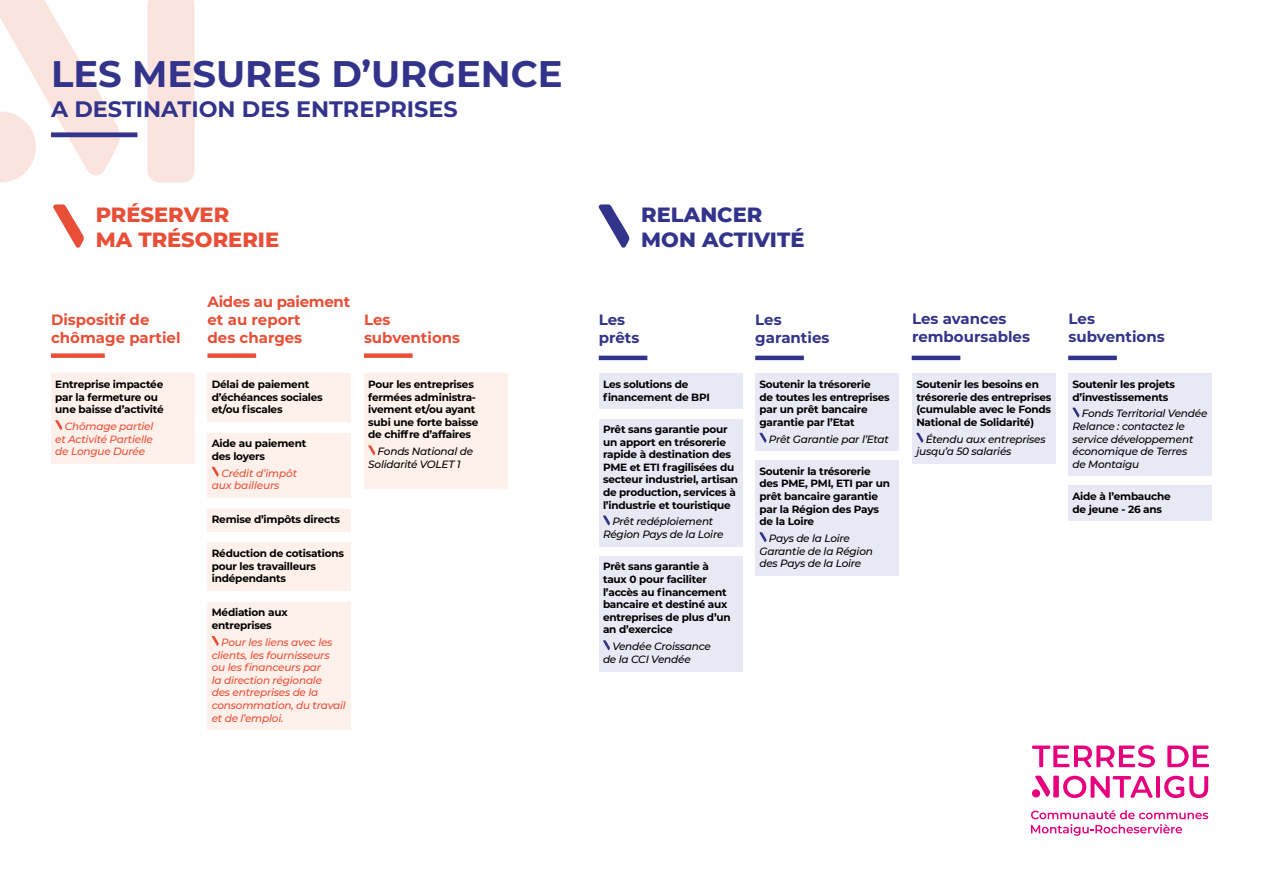
<style>
.page{position:relative;width:1263px;height:893px;background:#fff}
.page>*{position:absolute;margin:0;border:0;box-sizing:border-box;transform-origin:0 0}
.t1{font:700 37.05px "Montserrat";color:#32338a}
.t2{font:700 22.35px "Montserrat";color:#32338a}
.t3{font:800 21px/25.5px "Montserrat";color:#e94f37}
.t4{font:800 21px/25.5px "Montserrat";color:#32338a}
.t5{font:700 15px/18px "Montserrat";color:#e94f37}
.t6{font:700 15px/18px "Montserrat";color:#32338a}
.t7{font:700 10.5px/12.6px "Montserrat";letter-spacing:-.02em;color:#000}
.t8{font:italic 500 10.5px/12.6px "Montserrat";letter-spacing:-.02em;color:#000}
.t9{font:italic 500 10.5px/12.6px "Montserrat";letter-spacing:-.02em;color:#e94f37}
</style>
<div class="page">
<div style="left:148px;top:0;width:47px;height:182px;background:#fce4de"></div>
<svg style="left:0;top:0;width:121px;height:183px"></svg>
<svg style="left:1031px;top:810px;width:177px;height:26px"></svg>
<div style="left:1053px;top:776px;width:6px;height:21px;background:#e6007d"></div>
<svg style="left:1035px;top:776px;width:15px;height:21px"></svg>
<div style="left:1032px;top:789px;width:8px;height:8px;background:#e6007d;border-radius:50%"></div>
<svg style="left:1032px;top:745px;width:123px;height:22px"></svg>
<svg style="left:1167px;top:745px;width:42px;height:22px"></svg>
<svg style="left:1063px;top:776px;width:90px;height:22px"></svg>
<hr style="left:1156px;top:776px;width:4px;height:22px;background:#e6007d">
<svg style="left:1164px;top:776px;width:44px;height:22px"></svg>
<div style="left:51px;top:132px;width:86px;height:5px;background:#32338a"></div>
<svg style="left:53px;top:204px;width:31px;height:44px"></svg>
<svg style="left:598px;top:204px;width:32px;height:44px"></svg>
<hr style="left:755px;top:356px;width:49px;height:4px;background:#32338a">
<hr style="left:599px;top:356px;width:48px;height:4px;background:#32338a">
<div style="left:364px;top:353px;width:49px;height:5px;background:#e94f37"></div>
<hr style="left:912px;top:356px;width:48px;height:4px;background:#32338a">
<hr style="left:1068px;top:356px;width:49px;height:4px;background:#32338a">
<div style="left:51px;top:353px;width:54px;height:5px;background:#e94f37"></div>
<div style="left:207px;top:353px;width:49px;height:5px;background:#e94f37"></div>
<div style="left:51px;top:374px;width:144px;height:90px;background:#fef0ea"></div>
<svg style="left:55px;top:420px;width:7px;height:10px"></svg>
<div style="left:912px;top:374px;width:144px;height:90px;background:#e9e8f5"></div>
<svg style="left:916px;top:433px;width:7px;height:10px"></svg>
<div style="left:1068px;top:486px;width:144px;height:35px;background:#e9e8f5"></div>
<div style="left:1068px;top:374px;width:144px;height:102px;background:#e9e8f5"></div>
<svg style="left:1072px;top:408px;width:7px;height:10px"></svg>
<div style="left:755px;top:374px;width:144px;height:77px;background:#e9e8f5"></div>
<svg style="left:759px;top:433px;width:7px;height:10px"></svg>
<div style="left:755px;top:460px;width:144px;height:116px;background:#e9e8f5"></div>
<svg style="left:759px;top:532px;width:7px;height:10px"></svg>
<div style="left:599px;top:418px;width:143px;height:128px;background:#e9e8f5"></div>
<svg style="left:603px;top:515px;width:7px;height:10px"></svg>
<div style="left:599px;top:374px;width:143px;height:35px;background:#e9e8f5"></div>
<div style="left:599px;top:556px;width:143px;height:115px;background:#e9e8f5"></div>
<svg style="left:603px;top:640px;width:7px;height:10px"></svg>
<div style="left:364px;top:374px;width:144px;height:115px;background:#fef0ea"></div>
<svg style="left:368px;top:445px;width:7px;height:10px"></svg>
<div style="left:207px;top:602px;width:144px;height:128px;background:#fef0ea"></div>
<svg style="left:212px;top:636px;width:7px;height:10px"></svg>
<div style="left:207px;top:543px;width:144px;height:48px;background:#fef0ea"></div>
<div style="left:207px;top:374px;width:144px;height:48px;background:#fef0ea"></div>
<div style="left:207px;top:433px;width:144px;height:65px;background:#fef0ea"></div>
<svg style="left:212px;top:467px;width:7px;height:10px"></svg>
<div style="left:207px;top:509px;width:144px;height:23px;background:#fef0ea"></div>
<h1 class="t1" style="left:51px;top:47px;width:513px">LES MESURES D’URGENCE</h1>
<h2 class="t2" style="left:51px;top:93px;width:408px">A DESTINATION DES ENTREPRISES</h2>
<h3 class="t3" style="left:96px;top:200px;width:185px">PRÉSERVER<br>MA TRÉSORERIE</h3>
<h3 class="t4" style="left:641px;top:200px;width:165px">RELANCER<br>MON ACTIVITÉ</h3>
<h3 class="t5" style="left:51px;top:310px;width:131px">Dispositif de chômage partiel</h3>
<p class="t7" style="left:55px;top:377px;width:110px">Entreprise impactée par la fermeture ou une baisse d’activité</p>
<p class="t9" style="left:55px;top:420px;width:100px;text-align:justify;text-indent:9px">Chômage partiel et Activité Partielle de Longue Durée</p>
<h3 class="t5" style="left:208px;top:292px;width:144px">Aides au paiement et au report<br>des charges</h3>
<p class="t7" style="left:212px;top:377px;width:113px">Délai de paiement d’échéances sociales et/ou fiscales</p>
<p class="t7" style="left:212px;top:437px;width:96px">Aide au paiement des loyers</p>
<p class="t9" style="left:212px;top:466px;width:87px;text-indent:10px">Crédit d’impôt aux bailleurs</p>
<p class="t7" style="left:212px;top:513px;width:130px">Remise d’impôts directs</p>
<p class="t7" style="left:212px;top:547px;width:134px">Réduction de cotisations pour les travailleurs indépendants</p>
<p class="t7" style="left:212px;top:606px;width:77px">Médiation aux entreprises</p>
<p class="t9" style="left:212px;top:635px;width:136px;text-indent:9px">Pour les liens avec les clients, les fournisseurs ou les financeurs par<br>la direction régionale<br>des entreprises de la consommation, du travail et de l’emploi.</p>
<h3 class="t5" style="left:364px;top:310px;width:98px">Les subventions</h3>
<h3 class="t6" style="left:912px;top:309px;width:119px">Les avances remboursables</h3>
<h3 class="t6" style="left:1068px;top:309px;width:98px">Les subventions</h3>
<h3 class="t6" style="left:599px;top:310px;width:42px">Les prêts</h3>
<h3 class="t6" style="left:755px;top:310px;width:76px">Les garanties</h3>
<p class="t7" style="left:368px;top:377px;width:112px">Pour les entreprises fermées administra&shy;ivement et/ou ayant subi une forte baisse de chiffre d’affaires</p>
<p class="t8" style="left:368px;top:445px;width:106px;text-indent:9px">Fonds National de<br>Solidarité VOLET 1</p>
<p class="t7" style="left:603px;top:377px;width:108px">Les solutions de financement de BPI</p>
<p class="t7" style="left:603px;top:422px;width:137px">Prêt sans garantie pour un apport en trésorerie rapide à destination des<br>PME et ETI fragilisées du secteur industriel, artisan de production, services à l’industrie et touristique</p>
<p class="t8" style="left:603px;top:515px;width:122px;text-align:center">Prêt redéploiement<br>Région Pays de la Loire</p>
<p class="t7" style="left:603px;top:560px;width:129px">Prêt sans garantie à taux 0 pour faciliter l’accès au financement bancaire et destiné aux entreprises de plus d’un an d’exercice</p>
<p class="t8" style="left:603px;top:640px;width:109px;text-indent:9px">Vendée Croissance de la CCI Vendée</p>
<p class="t7" style="left:759px;top:377px;width:132px">Soutenir la trésorerie<br>de toutes les entreprises par un prêt bancaire garantie par l’Etat</p>
<p class="t8" style="left:769px;top:432px;width:121px">Prêt Garantie par l’Etat</p>
<p class="t7" style="left:759px;top:464px;width:132px">Soutenir la trésorerie des PME, PMI, ETI par un prêt bancaire garantie par la Région des Pays de la Loire</p>
<p class="t8" style="left:759px;top:532px;width:115px;text-indent:9px">Pays de la Loire<br>Garantie de la Région des Pays de la Loire</p>
<p class="t7" style="left:916px;top:377px;width:137px">Soutenir les besoins en trésorerie des entreprises (cumulable avec le Fonds<br>National de Solidarité)</p>
<p class="t8" style="left:916px;top:432px;width:131px;text-indent:9px">Étendu aux entreprises jusqu’a 50 salariés</p>
<p class="t7" style="left:1072px;top:377px;width:104px">Soutenir les projets d’investissements</p>
<p class="t8" style="left:1072px;top:407px;width:136px;text-indent:9px">Fonds Territorial Vendée<br>Relance : contactez le service développement économique de Terres<br>de Montaigu</p>
<p class="t7" style="left:1072px;top:489px;width:100px">Aide à l’embauche de jeune - 26 ans</p>
</div>
